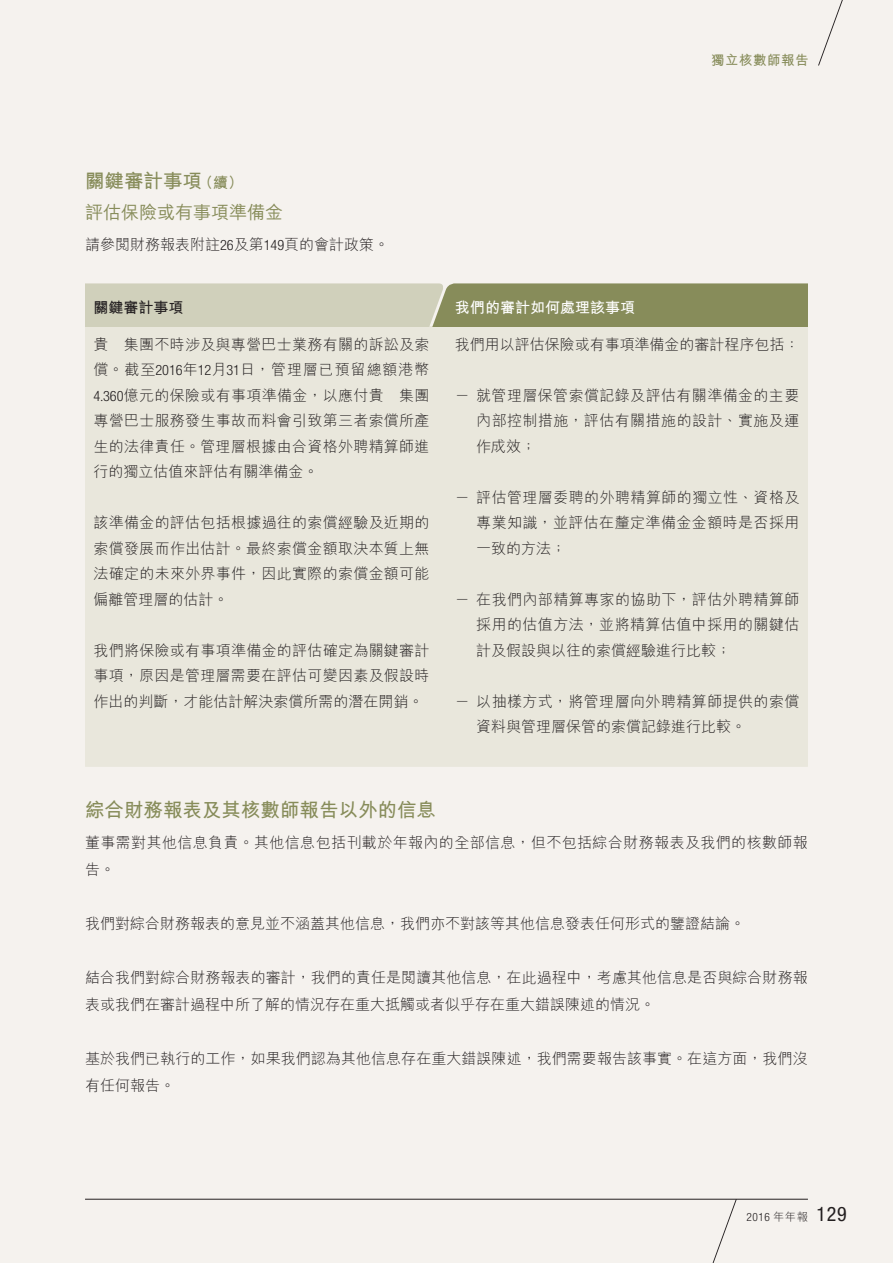
<style>
.page{position:relative;width:893px;height:1263px;background:#f5f2ee}
.page>*{position:absolute;margin:0;border:0;box-sizing:border-box;transform-origin:0 0}
.t1{font:700 19.5px "M Hei HK";color:#878c5a}
.t2{font:500 18px "M Hei HK";color:#878c5a}
.t3{font:300 15px/25.5px "M Hei HK";letter-spacing:.005em;color:#231f20;text-align:justify}
.t4{font:300 15px/27px "M Hei HK";letter-spacing:.025em;color:#231f20}
.t5{font:300 15px/25.5px "M Hei HK";letter-spacing:.03em;color:#231f20}
.t6{font:700 15px "M Hei HK";color:#fff}
.t7{font:700 15px "M Hei HK";color:#231f20}
.t8{font:700 13.5px "M Hei HK";letter-spacing:.04em;color:#878c5a}
.t9{font:300 condensed 11.4px "Helvetica Neue LT Std";color:#231f20}
.s1{font-size:15px}
.s2{font-family:"Helvetica Neue LT Std";font-stretch:condensed;font-size:14.25px}
.s3{font-family:"Meta Headline Pro"}
.s4{font-family:"M Hei HK";font-stretch:normal;font-size:11.25px}
.s5{font-weight:400;font-size:19.95px}
</style>
<div class="page">
<hr style="left:85px;top:1199px;width:723px;height:1px;background:#231f20">
<svg style="left:695px;top:1199px;width:42px;height:64px"></svg>
<svg style="left:818px;top:0;width:25px;height:66px"></svg>
<div style="left:85px;top:327px;width:723px;height:440px;background:#e9e7dc"></div>
<svg style="left:85px;top:283px;width:723px;height:44px"></svg>
<h1 class="t1" style="left:85px;top:166px;width:160px">關鍵審計事項<span class="s1">（續）</span></h1>
<p class="t2" style="left:85px;top:199px;width:199px">評估保險或有事項準備金</p>
<p class="t3" style="left:85px;top:231px;width:306px">請參閱財務報表附註<span class="s2">26</span>及第<span class="s2">149</span>頁的會計政策。</p>
<p class="t8" style="left:711px;top:50px;width:99px">獨立核數師報告</p>
<p class="t7" style="left:94px;top:296px;width:91px">關鍵審計事項</p>
<p class="t6" style="left:455px;top:296px;width:181px">我們的審計如何處理該事項</p>
<p class="t3" style="left:94px;top:331px;width:338px">貴 集團不時涉及與專營巴士業務有關的訴訟及索償。截至<span class="s2">2016</span>年<span class="s2">12</span>月<span class="s2">31</span>日，管理層已預留總額港幣<span class="s2">4</span><span class="s3">.</span><span class="s2">360</span>億元的保險或有事項準備金，以應付貴 集團專營巴士服務發生事故而料會引致第三者索償所產生的法律責任。管理層根據由合資格外聘精算師進行的獨立估值來評估有關準備金。</p>
<p class="t3" style="left:94px;top:509px;width:338px">該準備金的評估包括根據過往的索償經驗及近期的索償發展而作出估計。最終索償金額取決本質上無法確定的未來外界事件，因此實際的索償金額可能偏離管理層的估計。</p>
<p class="t3" style="left:94px;top:637px;width:338px">我們將保險或有事項準備金的評估確定為關鍵審計事項，原因是管理層需要在評估可變因素及假設時作出的判斷，才能估計解決索償所需的潛在開銷。</p>
<p class="t3" style="left:455px;top:331px;width:346px">我們用以評估保險或有事項準備金的審計程序包括：</p>
<p class="t3" style="left:476px;top:382px;width:325px;text-indent:-21px">－就管理層保管索償記錄及評估有關準備金的主要內部控制措施，評估有關措施的設計、實施及運作成效；</p>
<p class="t3" style="left:476px;top:484px;width:325px;text-indent:-21px">－評估管理層委聘的外聘精算師的獨立性、資格及專業知識，並評估在釐定準備金金額時是否採用一致的方法；</p>
<p class="t3" style="left:476px;top:586px;width:325px;text-indent:-21px">－在我們內部精算專家的協助下，評估外聘精算師採用的估值方法，並將精算估值中採用的關鍵估計及假設與以往的索償經驗進行比較；</p>
<p class="t5" style="left:476px;top:688px;width:325px;text-indent:-21px">－以抽樣方式，將管理層向外聘精算師提供的索償資料與管理層保管的索償記錄進行比較。</p>
<h1 class="t1" style="left:85px;top:796px;width:352px">綜合財務報表及其核數師報告以外的信息</h1>
<p class="t4" style="left:85px;top:829px;width:724px">董事需對其他信息負責。其他信息包括刊載於年報內的全部信息，但不包括綜合財務報表及我們的核數師報告。</p>
<p class="t3" style="left:85px;top:910px;width:661px">我們對綜合財務報表的意見並不涵蓋其他信息，我們亦不對該等其他信息發表任何形式的鑒證結論。</p>
<p class="t3" style="left:85px;top:964px;width:724px;line-height:27px">結合我們對綜合財務報表的審計，我們的責任是閱讀其他信息，在此過程中，考慮其他信息是否與綜合財務報表或我們在審計過程中所了解的情況存在重大抵觸或者似乎存在重大錯誤陳述的情況。</p>
<p class="t3" style="left:85px;top:1045px;width:724px;line-height:27px">基於我們已執行的工作，如果我們認為其他信息存在重大錯誤陳述，我們需要報告該事實。在這方面，我們沒有任何報告。</p>
<p class="t9" style="left:747px;top:1210px;width:102px">2016 <span class="s4">年年報</span> <span class="s5">129</span></p>
</div>
